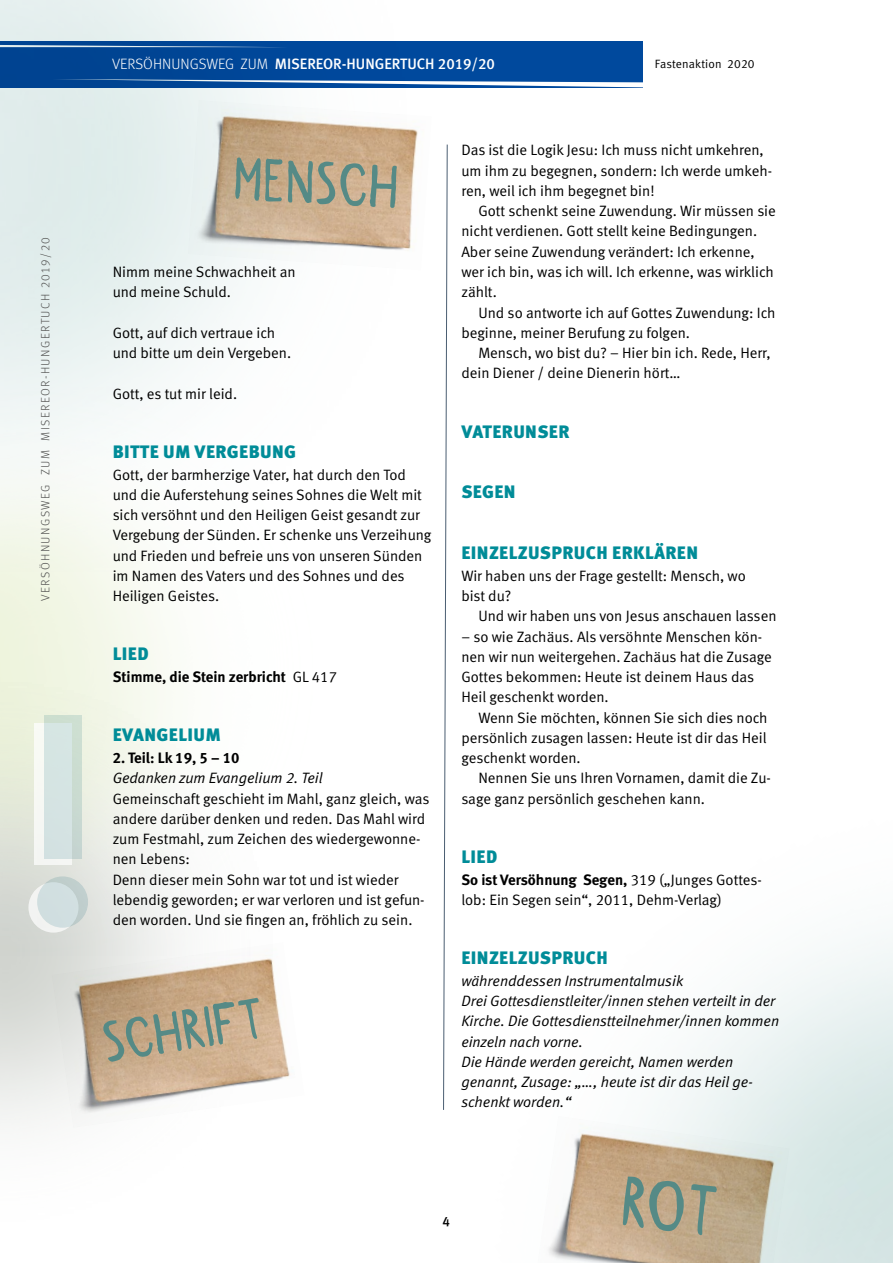
<style>
.page{position:relative;width:893px;height:1263px;background:#fff}
.page>*{position:absolute;margin:0;border:0;box-sizing:border-box;transform-origin:0 0}
.t1{font:60px "Greta Grotesk";color:#558a86}
.t2{font:57px "Greta Grotesk";color:#558a86}
.t3{font:900 18px "Meta Pro";letter-spacing:.02em;color:#008c98}
.t4{font:15px/20.2px "Meta Normal LF";color:#000}
.t5{font:italic 15px/20.2px "Meta Normal LF";color:#000}
.t6{font:15px "Meta Bold LF";color:#000}
.t7{font:15px "Meta Medium LF";color:#fff}
.t8{font:13.5px "Meta Medium LF";color:#000}
.t9{font:12px "Meta Light LF";letter-spacing:.12em;color:#515150}
.t10{font:12px "Meta Normal LF";letter-spacing:.01em;color:#000}
.s1{font-family:"Meta Light LF"}
.s2{font-family:"Meta Normal LF Caps"}
.s3{font-family:"Meta Normal LF"}
</style>
<div class="page">
<div style="left:0;top:41px;width:642px;height:47px;background:#00499d"></div>
<svg style="left:407px;top:79px;width:236px;height:9px"></svg>
<img style="left:0;top:571px;width:250px;height:385px">
<svg style="left:443px;top:144px;width:5px;height:966px"></svg>
<img style="left:0;top:0;width:407px;height:571px">
<img style="left:538px;top:1116px;width:251px;height:147px">
<img style="left:188px;top:100px;width:230px;height:170px">
<img style="left:52px;top:942px;width:238px;height:185px">
<div style="left:35px;top:723px;width:37px;height:142px;background:#f6f8f4"></div>
<div style="left:28px;top:882px;width:50px;height:50px;background:#f2f3f2;border-radius:50%"></div>
<svg style="left:44px;top:715px;width:37px;height:144px;background:#d1e1dd"></svg>
<svg style="left:37px;top:876px;width:51px;height:52px;background:#ccdada"></svg>
<svg style="left:621px;top:1176px;width:96px;height:60px;background:#c1a787"></svg>
<p class="t9" style="left:38px;top:601px;width:365px;rotate:-90deg">VERSÖHNUNGSWEG ZUM MISEREOR-HUNGERTUCH 2019/20</p>
<p class="t7" style="left:112px;top:55px;width:384px"><span class="s1">VERSÖHNUNGSWEG ZUM</span> MISEREOR-HUNGERTUCH 2019/20</p>
<p class="t10" style="left:655px;top:57px;width:101px">Fastenaktion <span class="s2">2020</span></p>
<h1 class="t1" style="left:237px;top:152px;width:163px;rotate:3deg">mensch</h1>
<p class="t4" style="left:113px;top:261px;width:185px">Nimm meine Schwachheit an und meine Schuld.</p>
<p class="t4" style="left:113px;top:322px;width:180px">Gott, auf dich vertraue ich und bitte um dein Vergeben.</p>
<p class="t4" style="left:113px;top:383px;width:126px">Gott, es tut mir leid.</p>
<p class="t3" style="left:113px;top:440px;width:185px">BITTE UM VERGEBUNG</p>
<p class="t4" style="left:113px;top:464px;width:320px">Gott, der barmherzige Vater, hat durch den Tod und die Auferstehung seines Sohnes die Welt mit sich versöhnt und den Heiligen Geist gesandt zur Vergebung der Sünden. Er schenke uns Verzeihung und Frieden und befreie uns von unseren Sünden im Namen des Vaters und des Sohnes und des Heiligen Geistes.</p>
<p class="t3" style="left:113px;top:643px;width:37px">LIED</p>
<p class="t6" style="left:113px;top:668px;width:226px">Stimme, die Stein zerbricht <span class="s3">GL 417</span></p>
<p class="t3" style="left:113px;top:724px;width:110px">EVANGELIUM</p>
<p class="t6" style="left:113px;top:749px;width:128px">2. Teil: Lk 19, 5 – 10</p>
<p class="t5" style="left:113px;top:768px;width:212px">Gedanken zum Evangelium 2. Teil</p>
<p class="t4" style="left:113px;top:788px;width:318px">Gemeinschaft geschieht im Mahl, ganz gleich, was andere darüber denken und reden. Das Mahl wird zum Festmahl, zum Zeichen des wiedergewonne&shy;nen Lebens:<br>Denn dieser mein Sohn war tot und ist wieder lebendig geworden; er war verloren und ist gefun&shy;den worden. Und sie fingen an, fröhlich zu sein.</p>
<h2 class="t2" style="left:101px;top:1017px;width:160px;rotate:-9deg">schrift</h2>
<p class="t4" style="left:461px;top:140px;width:312px">Das ist die Logik Jesu: Ich muss nicht umkehren, um ihm zu begegnen, sondern: Ich werde umkeh&shy;ren, weil ich ihm begegnet bin!</p>
<p class="t4" style="left:461px;top:201px;width:316px;text-indent:17px">Gott schenkt seine Zuwendung. Wir müssen sie nicht verdienen. Gott stellt keine Bedingungen.<br>Aber seine Zuwendung verändert: Ich erkenne, wer ich bin, was ich will. Ich erkenne, was wirklich zählt.</p>
<p class="t4" style="left:461px;top:302px;width:316px;text-indent:17px">Und so antworte ich auf Gottes Zuwendung: Ich beginne, meiner Berufung zu folgen.</p>
<p class="t4" style="left:461px;top:342px;width:311px;text-indent:17px">Mensch, wo bist du? – Hier bin ich. Rede, Herr, dein Diener / deine Dienerin hört…</p>
<p class="t3" style="left:461px;top:420px;width:109px">VATERUNSER</p>
<p class="t3" style="left:461px;top:481px;width:56px">SEGEN</p>
<p class="t3" style="left:461px;top:542px;width:238px">EINZELZUSPRUCH ERKLÄREN</p>
<p class="t4" style="left:461px;top:565px;width:286px">Wir haben uns der Frage gestellt: Mensch, wo bist du?</p>
<p class="t4" style="left:478px;top:606px;width:300px">Und wir haben uns von Jesus anschauen lassen</p>
<p class="t4" style="left:461px;top:626px;width:312px">– so wie Zachäus. Als versöhnte Menschen kön&shy;nen wir nun weitergehen. Zachäus hat die Zusage Gottes bekommen: Heute ist deinem Haus das Heil geschenkt worden.</p>
<p class="t4" style="left:461px;top:707px;width:308px;text-align:justify;text-indent:17px">Wenn Sie möchten, können Sie sich dies noch persönlich zusagen lassen: Heute ist dir das Heil geschenkt worden.</p>
<p class="t4" style="left:461px;top:768px;width:311px;text-indent:17px">Nennen Sie uns Ihren Vornamen, damit die Zu&shy;sage ganz persönlich geschehen kann.</p>
<p class="t3" style="left:461px;top:845px;width:37px">LIED</p>
<p class="t6" style="left:461px;top:870px;width:302px">So ist Versöhnung Segen, <span class="s3">319 („Junges Gottes-</span></p>
<p class="t4" style="left:461px;top:889px;width:262px">lob: Ein Segen sein“, 2011, Dehm-Verlag)</p>
<p class="t3" style="left:461px;top:947px;width:148px">EINZELZUSPRUCH</p>
<p class="t5" style="left:461px;top:970px;width:319px">währenddessen Instrumentalmusik<br>Drei Gottesdienstleiter/innen stehen verteilt in der Kirche. Die Gottesdienstteilnehmer/innen kommen einzeln nach vorne.<br>Die Hände werden gereicht, Namen werden genannt, Zusage: „…, heute ist dir das Heil ge&shy;schenkt worden.“</p>
<p class="t8" style="left:443px;top:1213px;width:9px">4</p>
</div>
